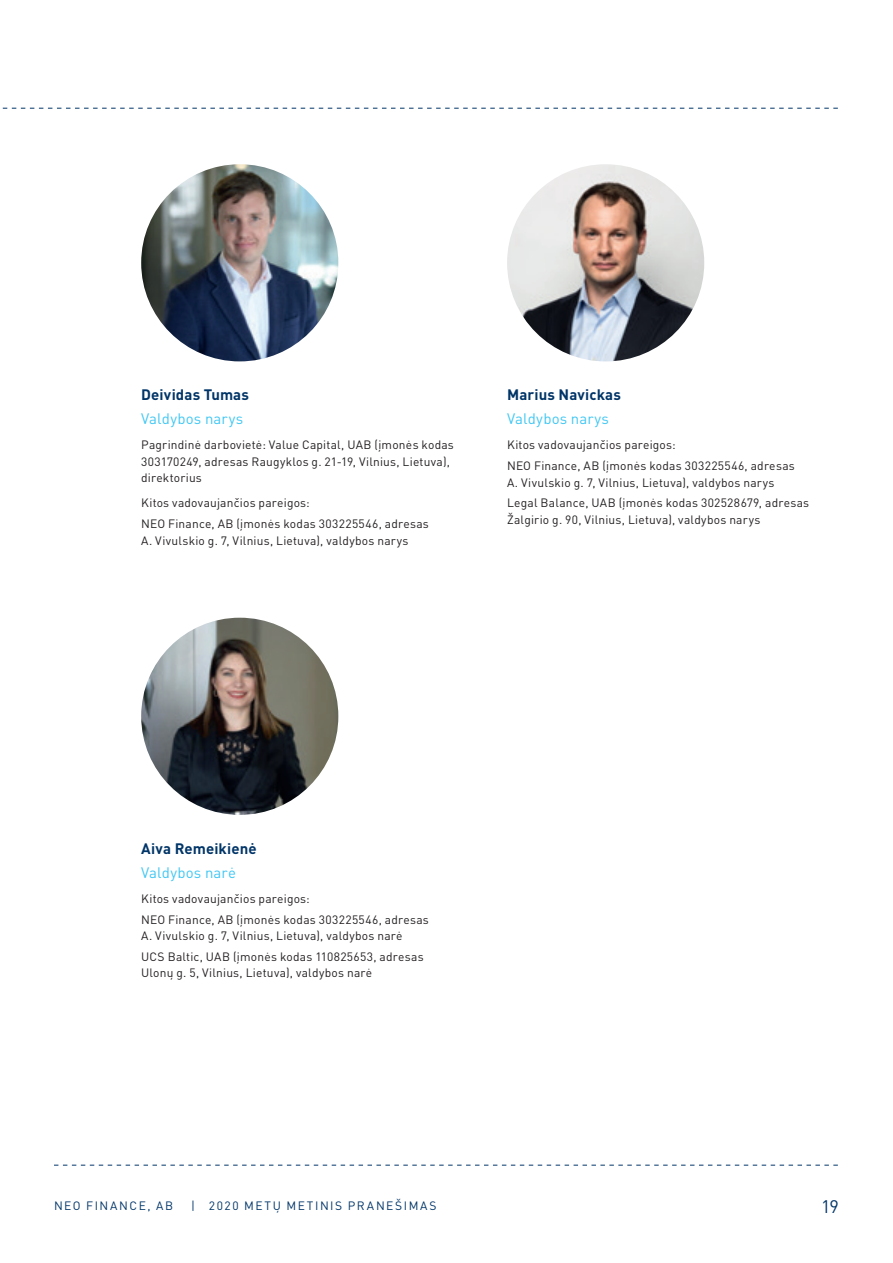
<style>
.page{position:relative;width:893px;height:1263px;background:#fff}
.page>*{position:absolute;margin:0;border:0;box-sizing:border-box;transform-origin:0 0}
.t1{font:18px "DIN Pro";color:#003568}
.t2{font:700 15px "DIN Pro";letter-spacing:.01em;color:#003568}
.t3{font:15px "DIN Pro";letter-spacing:.01em;color:#40c7f4}
.t4{font:12px/20.7px "DIN Pro";letter-spacing:.02em;color:#231f20}
.t5{font:12px "DIN Pro";letter-spacing:.135em;color:#003568}
</style>
<div class="page">
<svg style="left:54px;top:1165px;width:784px;height:1px"></svg>
<svg style="left:2px;top:108px;width:836px;height:1px"></svg>
<img style="left:141px;top:164px;width:197px;height:197px;border-radius:99px">
<img style="left:141px;top:618px;width:197px;height:197px;border-radius:99px">
<img style="left:507px;top:164px;width:197px;height:197px;border-radius:99px">
<p class="t2" style="left:141px;top:385px;width:109px">Deividas Tumas</p>
<p class="t3" style="left:141px;top:409px;width:103px">Valdybos narys</p>
<p class="t4" style="left:141px;top:436px;width:314px;line-height:16.5px">Pagrindinė darbovietė: Value Capital, UAB (įmonės kodas<br>303170249, adresas Raugyklos g. 21-19, Vilnius, Lietuva), direktorius</p>
<p class="t4" style="left:141px;top:492px;width:289px">Kitos vadovaujančios pareigos:<br>NEO Finance, AB (įmonės kodas 303225546, adresas</p>
<p class="t4" style="left:141px;top:529px;width:269px">A. Vivulskio g. 7, Vilnius, Lietuva), valdybos narys</p>
<p class="t2" style="left:507px;top:385px;width:115px">Marius Navickas</p>
<p class="t3" style="left:507px;top:409px;width:103px">Valdybos narys</p>
<p class="t4" style="left:507px;top:434px;width:289px">Kitos vadovaujančios pareigos:<br>NEO Finance, AB (įmonės kodas 303225546, adresas</p>
<p class="t4" style="left:507px;top:471px;width:304px">A. Vivulskio g. 7, Vilnius, Lietuva), valdybos narys<br>Legal Balance, UAB (įmonės kodas 302528679, adresas</p>
<p class="t4" style="left:507px;top:509px;width:255px">Žalgirio g. 90, Vilnius, Lietuva), valdybos narys</p>
<p class="t2" style="left:141px;top:838px;width:117px">Aiva Remeikienė</p>
<p class="t3" style="left:141px;top:862px;width:96px">Valdybos narė</p>
<p class="t4" style="left:141px;top:888px;width:289px">Kitos vadovaujančios pareigos:<br>NEO Finance, AB (įmonės kodas 303225546, adresas</p>
<p class="t4" style="left:141px;top:925px;width:284px">A. Vivulskio g. 7, Vilnius, Lietuva), valdybos narė<br>UCS Baltic, UAB (įmonės kodas 110825653, adresas</p>
<p class="t4" style="left:141px;top:962px;width:233px">Ulonų g. 5, Vilnius, Lietuva), valdybos narė</p>
<p class="t5" style="left:54px;top:1197px;width:121px">NEO FINANCE, AB</p>
<p class="t5" style="left:191px;top:1197px;width:247px">| 2020 METŲ METINIS PRANEŠIMAS</p>
<h1 class="t1" style="left:821px;top:1194px;width:19px">19</h1>
</div>
